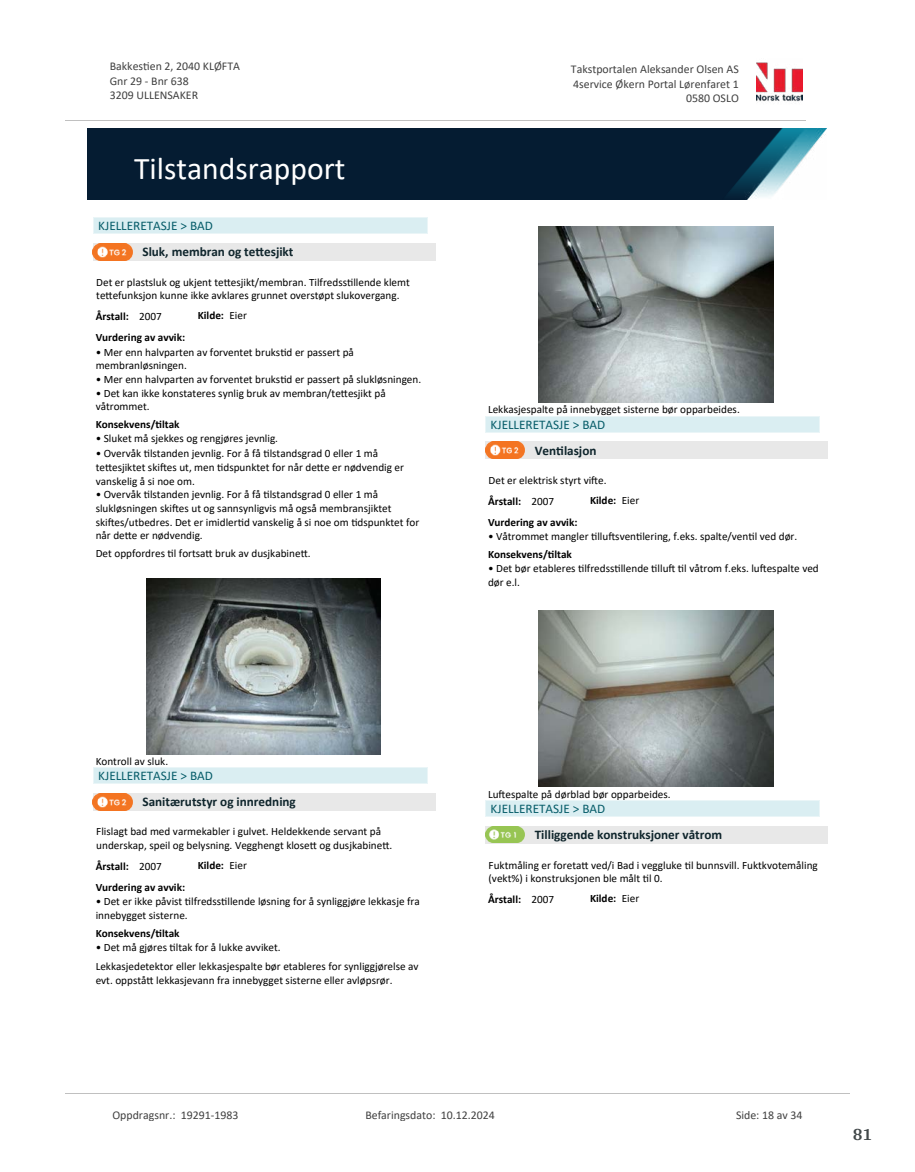
<style>
.page{position:relative;width:915px;height:1172px;background:#fff}
.page>*{position:absolute;margin:0;border:0;box-sizing:border-box;transform-origin:0 0}
.t1{font:31.65px "Calibri";color:#fff}
.t2{font:700 18px "Arya";color:#414749}
.t3{font:700 13.2px "Calibri";color:#0f252c}
.t4{font:13.2px "Calibri";color:#065c69}
.t5{font:11.85px/14.5px "Calibri";color:#404040}
.t6{font:11.25px/13.6px "Calibri";color:#000}
.t7{font:700 11.25px "Calibri";color:#000}
.s1{font-weight:400}
</style>
<div class="page">
<div style="left:93px;top:243px;width:342px;height:17px;background:#e8e8e8"></div>
<img style="left:93px;top:243px;width:39px;height:17px">
<div style="left:93px;top:218px;width:334px;height:16px;background:#daeef2"></div>
<svg style="left:93px;top:219px;width:1px;height:15px"></svg>
<svg style="left:427px;top:218px;width:1px;height:16px"></svg>
<hr style="left:93px;top:218px;width:334px;height:1px;background:#eaf5f7">
<hr style="left:93px;top:234px;width:334px;height:1px;background:#eaf5f7">
<img style="left:146px;top:578px;width:234px;height:176px">
<div style="left:93px;top:793px;width:342px;height:17px;background:#e8e8e8"></div>
<img style="left:93px;top:793px;width:39px;height:17px">
<div style="left:93px;top:767px;width:334px;height:17px;background:#daeef2"></div>
<svg style="left:93px;top:768px;width:1px;height:15px"></svg>
<svg style="left:427px;top:767px;width:1px;height:17px"></svg>
<hr style="left:93px;top:767px;width:334px;height:1px;background:#eaf5f7">
<hr style="left:93px;top:783px;width:334px;height:1px;background:#eaf5f7">
<img style="left:538px;top:226px;width:234px;height:176px">
<div style="left:485px;top:442px;width:342px;height:17px;background:#e8e8e8"></div>
<img style="left:485px;top:442px;width:39px;height:17px">
<div style="left:485px;top:416px;width:334px;height:16px;background:#daeef2"></div>
<svg style="left:485px;top:417px;width:1px;height:15px"></svg>
<svg style="left:819px;top:416px;width:1px;height:16px"></svg>
<hr style="left:485px;top:416px;width:334px;height:1px;background:#eaf5f7">
<hr style="left:485px;top:432px;width:334px;height:1px;background:#eaf5f7">
<img style="left:538px;top:611px;width:234px;height:175px">
<div style="left:485px;top:826px;width:342px;height:17px;background:#e8e8e8"></div>
<img style="left:485px;top:826px;width:39px;height:17px">
<div style="left:485px;top:801px;width:334px;height:16px;background:#daeef2"></div>
<svg style="left:485px;top:801px;width:1px;height:16px"></svg>
<svg style="left:819px;top:800px;width:1px;height:17px"></svg>
<hr style="left:485px;top:800px;width:334px;height:1px;background:#eaf5f7">
<hr style="left:485px;top:817px;width:334px;height:1px;background:#eaf5f7">
<img style="left:756px;top:62px;width:46px;height:40px">
<hr style="left:65px;top:120px;width:740px;height:1px;background:#c0c0c0">
<img style="left:88px;top:129px;width:738px;height:71px">
<hr style="left:65px;top:1093px;width:784px;height:1px;background:#c0c0c0">
<p class="t5" style="left:110px;top:59px;width:132px">Bakkes琀椀en 2, 2040 KLØFTA<br>Gnr 29 - Bnr 638<br>3209 ULLENSAKER</p>
<p class="t5" style="left:570px;top:62px;width:169px">Takstportalen Aleksander Olsen AS</p>
<p class="t5" style="left:573px;top:76px;width:167px">4service Økern Portal Lørenfaret 1</p>
<p class="t5" style="left:685px;top:91px;width:54px">0580 OSLO</p>
<h1 class="t1" style="left:134px;top:147px;width:213px">Tilstandsrapport</h1>
<p class="t4" style="left:98px;top:217px;width:116px">KJELLERETASJE &gt; BAD</p>
<p class="t3" style="left:142px;top:243px;width:152px">Sluk, membran og te琀琀esjikt</p>
<p class="t6" style="left:96px;top:275px;width:315px">Det er plastsluk og ukjent te琀琀esjikt/membran. Tilfredss琀椀llende klemt te琀琀efunksjon kunne ikke avklares grunnet overstøpt slukovergang.</p>
<p class="t7" style="left:96px;top:308px;width:68px">Årstall: <span class="s1">2007</span></p>
<p class="t7" style="left:198px;top:308px;width:51px">Kilde: <span class="s1">Eier</span></p>
<p class="t7" style="left:96px;top:330px;width:91px">Vurdering av avvik:</p>
<p class="t6" style="left:96px;top:345px;width:260px">• Mer enn halvparten av forventet bruks琀椀d er passert på membranløsningen.</p>
<p class="t6" style="left:96px;top:372px;width:327px">• Mer enn halvparten av forventet bruks琀椀d er passert på slukløsningen.</p>
<p class="t6" style="left:96px;top:386px;width:291px">• Det kan ikke konstateres synlig bruk av membran/te琀琀esjikt på våtrommet.</p>
<p class="t7" style="left:96px;top:416px;width:85px">Konsekvens/琀椀ltak</p>
<p class="t6" style="left:96px;top:431px;width:184px">• Sluket må sjekkes og rengjøres jevnlig.</p>
<p class="t6" style="left:96px;top:446px;width:310px">• Overvåk 琀椀lstanden jevnlig. For å få 琀椀lstandsgrad 0 eller 1 må<br>te琀琀esjiktet ski昀琀es ut, men 琀椀dspunktet for når de琀琀e er nødvendig er vanskelig å si noe om.</p>
<p class="t6" style="left:96px;top:487px;width:325px">• Overvåk 琀椀lstanden jevnlig. For å få 琀椀lstandsgrad 0 eller 1 må slukløsningen ski昀琀es ut og sannsynligvis må også membransjiktet<br>ski昀琀es/utbedres. Det er imidler琀椀d vanskelig å si noe om 琀椀dspunktet for når de琀琀e er nødvendig.</p>
<p class="t6" style="left:96px;top:546px;width:216px">Det oppfordres 琀椀l fortsa琀琀 bruk av dusjkabine琀琀.</p>
<p class="t6" style="left:488px;top:402px;width:253px">Lekkasjespalte på innebygget sisterne bør opparbeides.</p>
<p class="t3" style="left:534px;top:441px;width:63px">Ven琀椀lasjon</p>
<p class="t6" style="left:488px;top:473px;width:119px">Det er elektrisk styrt vi昀琀e.</p>
<p class="t4" style="left:490px;top:415px;width:116px">KJELLERETASJE &gt; BAD</p>
<p class="t7" style="left:488px;top:493px;width:68px">Årstall: <span class="s1">2007</span></p>
<p class="t7" style="left:590px;top:492px;width:51px">Kilde: <span class="s1">Eier</span></p>
<p class="t7" style="left:488px;top:514px;width:91px">Vurdering av avvik:</p>
<p class="t6" style="left:488px;top:529px;width:311px">• Våtrommet mangler 琀椀llu昀琀sven琀椀lering, f.eks. spalte/ven琀椀l ved dør.</p>
<p class="t7" style="left:488px;top:546px;width:85px">Konsekvens/琀椀ltak</p>
<p class="t6" style="left:488px;top:561px;width:332px">• Det bør etableres 琀椀lfredss琀椀llende 琀椀llu昀琀 琀椀l våtrom f.eks. lu昀琀espalte ved dør e.l.</p>
<p class="t6" style="left:96px;top:754px;width:74px">Kontroll av sluk.</p>
<p class="t3" style="left:142px;top:792px;width:155px">Sanitærutstyr og innredning</p>
<p class="t6" style="left:96px;top:824px;width:297px">Flislagt bad med varmekabler i gulvet. Heldekkende servant på underskap, speil og belysning. Vegghengt klose琀琀 og dusjkabine琀琀.</p>
<p class="t4" style="left:98px;top:766px;width:116px">KJELLERETASJE &gt; BAD</p>
<p class="t7" style="left:96px;top:858px;width:68px">Årstall: <span class="s1">2007</span></p>
<p class="t7" style="left:198px;top:857px;width:51px">Kilde: <span class="s1">Eier</span></p>
<p class="t7" style="left:96px;top:879px;width:91px">Vurdering av avvik:</p>
<p class="t6" style="left:96px;top:894px;width:325px">• Det er ikke påvist 琀椀lfredss琀椀llende løsning for å synliggjøre lekkasje fra innebygget sisterne.</p>
<p class="t7" style="left:96px;top:925px;width:85px">Konsekvens/琀椀ltak</p>
<p class="t6" style="left:96px;top:937px;width:324px;line-height:19px">• Det må gjøres 琀椀ltak for å lukke avviket.<br>Lekkasjedetektor eller lekkasjespalte bør etableres for synliggjørelse av</p>
<p class="t6" style="left:96px;top:973px;width:298px">evt. oppstå琀琀 lekkasjevann fra innebygget sisterne eller avløpsrør.</p>
<p class="t6" style="left:488px;top:787px;width:184px">Lu昀琀espalte på dørblad bør opparbeides.</p>
<p class="t3" style="left:534px;top:825px;width:189px">Tilliggende konstruksjoner våtrom</p>
<p class="t6" style="left:488px;top:858px;width:331px">Fuktmåling er foreta琀琀 ved/i Bad i veggluke 琀椀l bunnsvill. Fuktkvotemåling (vekt%) i konstruksjonen ble målt 琀椀l 0.</p>
<p class="t4" style="left:490px;top:800px;width:116px">KJELLERETASJE &gt; BAD</p>
<p class="t7" style="left:488px;top:891px;width:68px">Årstall: <span class="s1">2007</span></p>
<p class="t7" style="left:590px;top:890px;width:51px">Kilde: <span class="s1">Eier</span></p>
<p class="t5" style="left:112px;top:1107px;width:127px">Oppdragsnr.: 19291-1983</p>
<p class="t5" style="left:365px;top:1107px;width:131px">Befaringsdato: 10.12.2024</p>
<p class="t5" style="left:735px;top:1107px;width:68px">Side: 18 av 34</p>
<h2 class="t2" style="left:852px;top:1123px;width:21px">81</h2>
</div>
